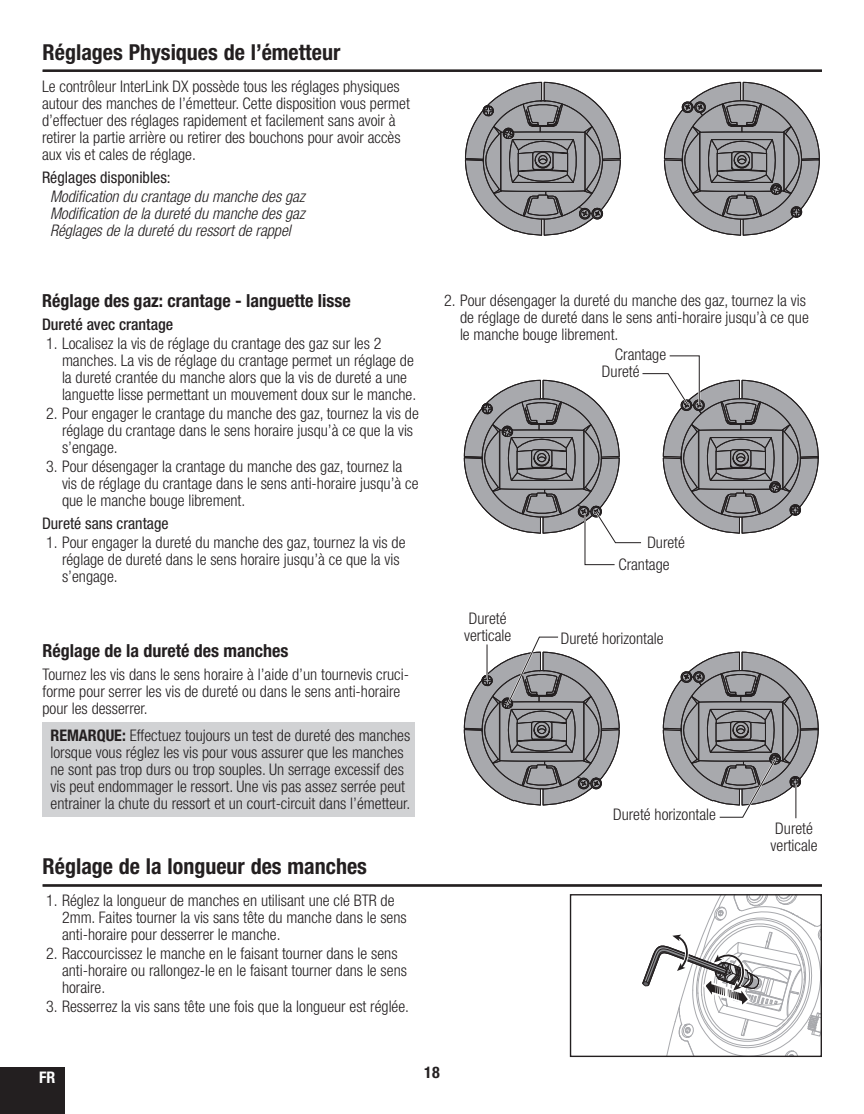
<style>
.page{position:relative;width:864px;height:1114px;background:#fff}
.page>*{position:absolute;margin:0;border:0;box-sizing:border-box;transform-origin:0 0}
.t1{font:700 condensed 22px "Helvetica Neue LT Std";color:#231f20}
.t2{font:700 condensed 18px "Helvetica Neue LT Std";color:#231f20}
.t3{font:300 condensed 16px/17px "Helvetica Neue LT Std";color:#231f20}
.t4{font:italic 300 condensed 16px/17px "Helvetica Neue LT Std";color:#231f20;text-align:justify}
.t5{font:condensed 16px "Helvetica Neue LT Std";color:#231f20}
.t6{font:500 condensed 16px "Helvetica Neue LT Std";color:#231f20}
.t7{font:700 condensed 16px "Helvetica Neue LT Std";color:#231f20}
.t8{font:700 condensed 16px "Helvetica Neue LT Std";color:#fff}
.s1{font-weight:700}
</style>
<div class="page">
<div style="left:0;top:1067px;width:64px;height:46px;background:#231f20"></div>
<div style="left:42px;top:722px;width:373px;height:95px;background:#d1d2d4"></div>
<hr style="left:43px;top:70px;width:779px;height:1px;background:#231f20">
<hr style="left:43px;top:71px;width:779px;height:1px;background:#231f20">
<svg style="left:464px;top:69px;width:157px;height:131px"></svg>
<svg style="left:663px;top:81px;width:157px;height:155px"></svg>
<svg style="left:463px;top:200px;width:146px;height:262px"></svg>
<svg style="left:464px;top:354px;width:355px;height:212px"></svg>
<svg style="left:464px;top:636px;width:156px;height:169px"></svg>
<svg style="left:662px;top:651px;width:157px;height:168px"></svg>
<svg style="left:641px;top:895px;width:179px;height:159px"></svg>
<div style="left:570px;top:893px;width:252px;height:163px;border:1px solid #231f20"></div>
<hr style="left:43px;top:884px;width:779px;height:1px;background:#231f20">
<hr style="left:43px;top:885px;width:779px;height:1px;background:#231f20">
<h1 class="t1" style="left:43px;top:44px;width:299px">Réglages Physiques de l’émetteur</h1>
<p class="t3" style="left:42px;top:79px;width:369px">Le contrôleur InterLink DX possède tous les réglages physiques autour des manches de l’émetteur. Cette disposition vous permet d’effectuer des réglages rapidement et facilement sans avoir à retirer la partie arrière ou retirer des bouchons pour avoir accès aux vis et cales de réglage.</p>
<p class="t5" style="left:42px;top:171px;width:130px">Réglages disponibles:</p>
<p class="t4" style="left:50px;top:189px;width:256px">Modification du crantage du manche des gaz Modification de la dureté du manche des gaz Réglages de la dureté du ressort de rappel</p>
<p class="t2" style="left:42px;top:294px;width:310px">Réglage des gaz: crantage - languette lisse</p>
<p class="t6" style="left:42px;top:318px;width:133px">Dureté avec crantage</p>
<p class="t3" style="left:62px;top:336px;width:356px;text-indent:-16px">1. Localisez la vis de réglage du crantage des gaz sur les 2 manches. La vis de réglage du crantage permet un réglage de la dureté crantée du manche alors que la vis de dureté a une languette lisse permettant un mouvement doux sur le manche.</p>
<p class="t3" style="left:62px;top:406px;width:358px;text-indent:-16px">2. Pour engager le crantage du manche des gaz, tournez la vis de réglage du crantage dans le sens horaire jusqu’à ce que la vis s’engage.</p>
<p class="t3" style="left:62px;top:459px;width:358px;text-indent:-16px">3. Pour désengager la crantage du manche des gaz, tournez la vis de réglage du crantage dans le sens anti-horaire jusqu’à ce que le manche bouge librement.</p>
<p class="t5" style="left:42px;top:517px;width:128px">Dureté sans crantage</p>
<p class="t3" style="left:62px;top:535px;width:345px;text-indent:-16px">1. Pour engager la dureté du manche des gaz, tournez la vis de réglage de dureté dans le sens horaire jusqu’à ce que la vis s’engage.</p>
<p class="t2" style="left:43px;top:644px;width:247px">Réglage de la dureté des manches</p>
<p class="t3" style="left:43px;top:667px;width:368px">Tournez les vis dans le sens horaire à l’aide d’un tournevis cruci&shy;forme pour serrer les vis de dureté ou dans le sens anti-horaire pour les desserrer.</p>
<p class="t3" style="left:51px;top:728px;width:361px"><span class="s1">REMARQUE:</span> Effectuez toujours un test de dureté des manches lorsque vous réglez les vis pour vous assurer que les manches ne sont pas trop durs ou trop souples. Un serrage excessif des vis peut endommager le ressort. Une vis pas assez serrée peut entrainer la chute du ressort et un court-circuit dans l’émetteur.</p>
<h1 class="t1" style="left:43px;top:858px;width:326px">Réglage de la longueur des manches</h1>
<p class="t3" style="left:62px;top:892px;width:346px;text-indent:-16px">1. Réglez la longueur de manches en utilisant une clé BTR de<br>2mm. Faites tourner la vis sans tête du manche dans le sens anti-horaire pour desserrer le manche.</p>
<p class="t3" style="left:62px;top:945px;width:346px;text-indent:-16px">2. Raccourcissez le manche en le faisant tourner dans le sens anti-horaire ou rallongez-le en le faisant tourner dans le sens horaire.</p>
<p class="t3" style="left:46px;top:998px;width:364px">3. Resserrez la vis sans tête une fois que la longueur est réglée.</p>
<p class="t3" style="left:460px;top:293px;width:350px;text-indent:-16px">2. Pour désengager la dureté du manche des gaz, tournez la vis de réglage de dureté dans le sens anti-horaire jusqu’à ce que le manche bouge librement.</p>
<p class="t3" style="left:615px;top:347px;width:53px">Crantage</p>
<p class="t3" style="left:602px;top:364px;width:39px">Dureté</p>
<p class="t3" style="left:647px;top:535px;width:39px">Dureté</p>
<p class="t3" style="left:464px;top:611px;width:49px">Dureté verticale</p>
<p class="t3" style="left:618px;top:557px;width:53px">Crantage</p>
<p class="t3" style="left:561px;top:631px;width:104px">Dureté horizontale</p>
<p class="t3" style="left:613px;top:807px;width:104px">Dureté horizontale</p>
<p class="t3" style="left:770px;top:820px;width:49px">Dureté verticale</p>
<p class="t8" style="left:39px;top:1071px;width:18px">FR</p>
<p class="t7" style="left:424px;top:1066px;width:17px">18</p>
</div>
